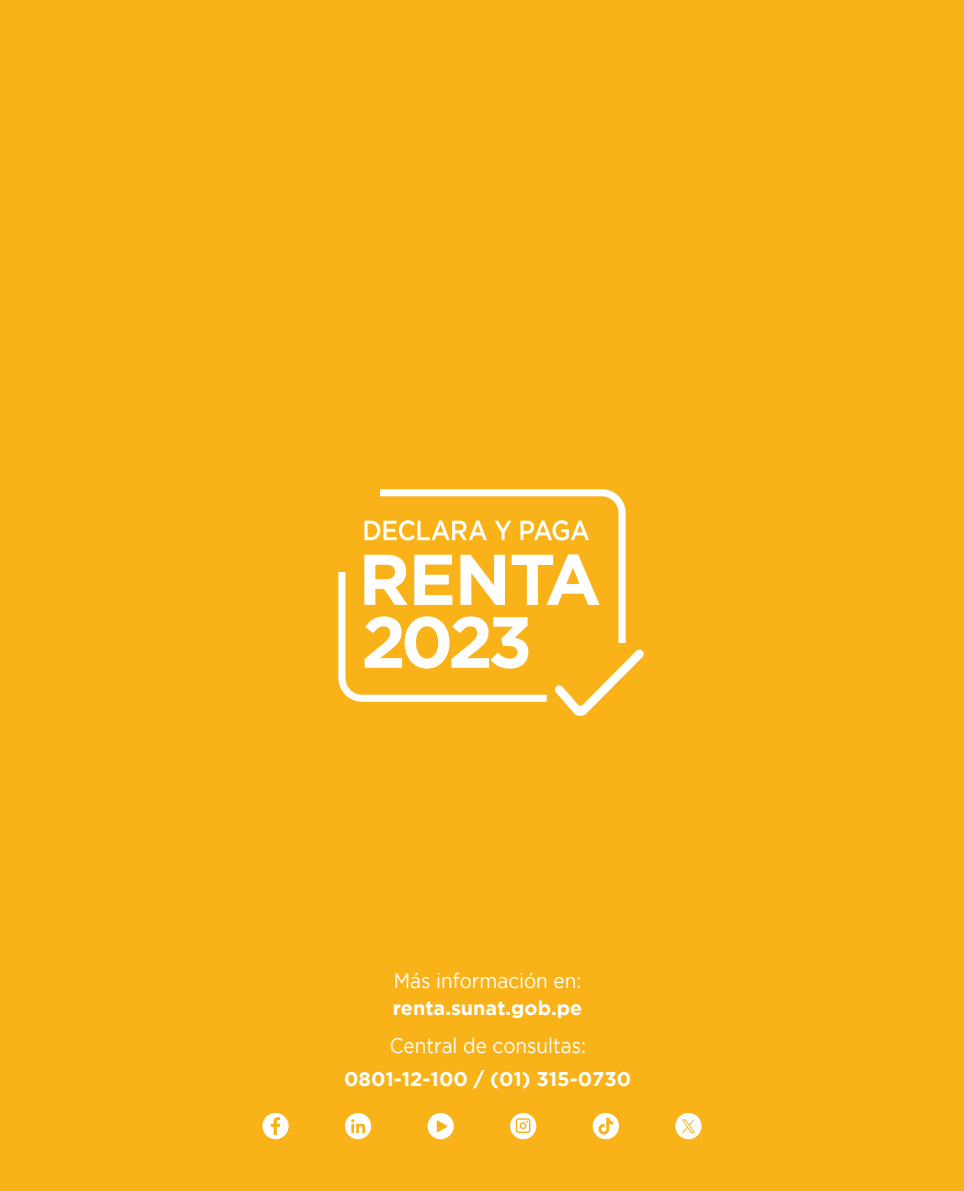
<style>
.page{position:relative;width:964px;height:1191px;background:#f9b218}
.page>*{position:absolute;margin:0;border:0;box-sizing:border-box;transform-origin:0 0}
.t1{font:700 72.2px "Gotham";color:#fff}
.t2{font:21px "Gotham";color:#fff;scale:.9 1}
.t3{font:700 19.8px "Gotham";color:#fff}
</style>
<div class="page">
<svg style="left:338px;top:489px;width:287px;height:213px"></svg>
<div style="left:303px;top:464px;width:76px;height:107px;background:#f9b218"></div>
<svg style="left:364px;top:555px;width:44px;height:50px"></svg>
<svg style="left:414px;top:555px;width:38px;height:50px"></svg>
<svg style="left:460px;top:555px;width:45px;height:50px"></svg>
<svg style="left:512px;top:554px;width:88px;height:51px"></svg>
<svg style="left:364px;top:520px;width:123px;height:20px"></svg>
<svg style="left:494px;top:520px;width:17px;height:20px"></svg>
<svg style="left:520px;top:520px;width:69px;height:20px"></svg>
<svg style="left:547px;top:643px;width:97px;height:73px"></svg>
<svg style="left:427px;top:1113px;width:27px;height:26px"></svg>
<svg style="left:345px;top:1113px;width:26px;height:26px"></svg>
<svg style="left:262px;top:1113px;width:27px;height:26px"></svg>
<svg style="left:510px;top:1113px;width:26px;height:26px"></svg>
<svg style="left:593px;top:1113px;width:26px;height:26px"></svg>
<svg style="left:675px;top:1113px;width:26px;height:26px"></svg>
<h1 class="t1" style="left:361px;top:600px;width:173px">2023</h1>
<p class="t2" style="left:394px;top:968px;width:210px">Más información en:</p>
<p class="t3" style="left:393px;top:996px;width:191px">renta.sunat.gob.pe</p>
<p class="t2" style="left:390px;top:1033px;width:219px">Central de consultas:</p>
<p class="t3" style="left:344px;top:1067px;width:289px">0801-12-100 / (01) 315-0730</p>
</div>
